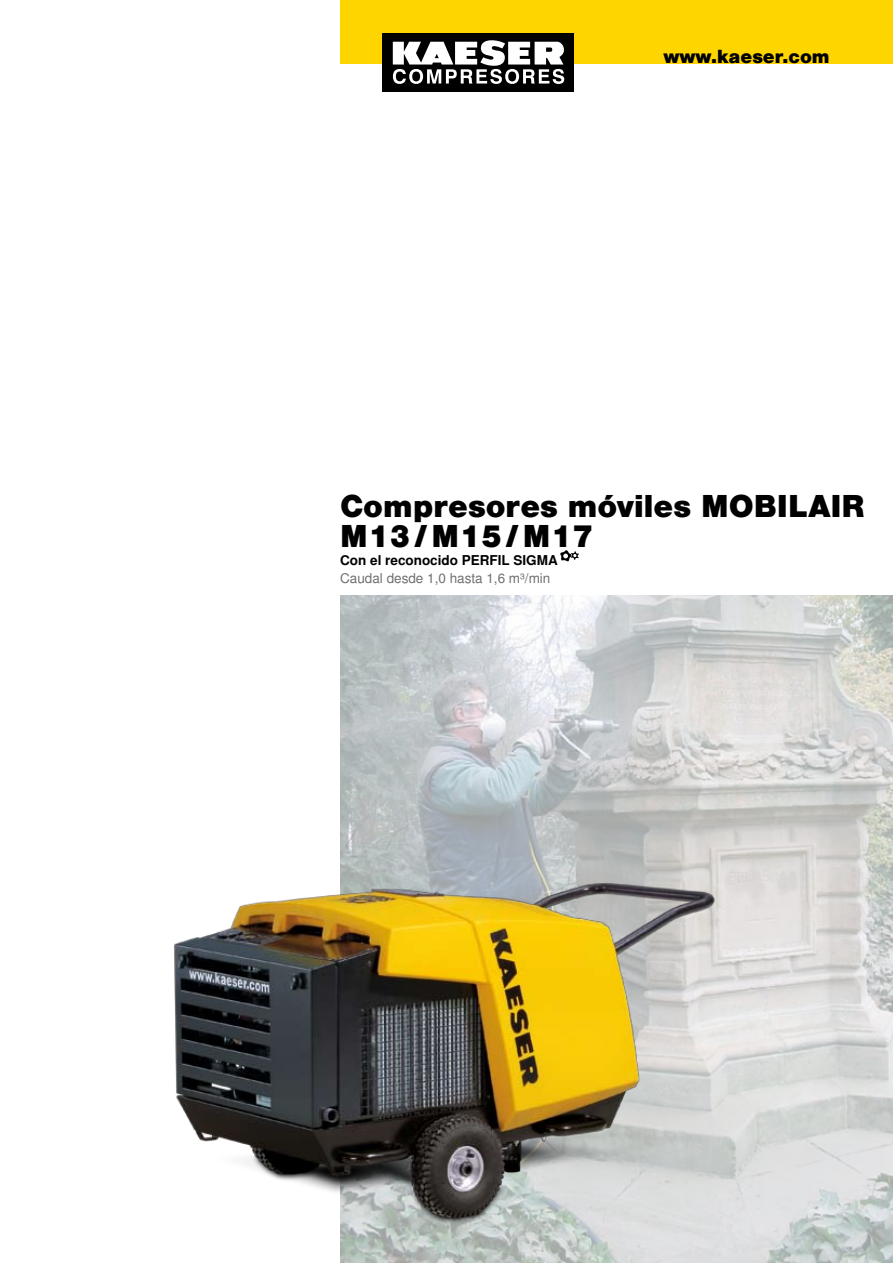
<style>
.page{position:relative;width:893px;height:1263px;background:#fff}
.page>*{position:absolute;margin:0;border:0;box-sizing:border-box;transform-origin:0 0}
.t1{font:900 30px/30px "Nimbus San L";color:#000}
.t2{font:900 18px "Nimbus San L";color:#000}
.t3{font:13.5px "Nimbus San L";color:#6f6f6f}
.t4{font:700 13.5px "Nimbus San L";color:#000}
</style>
<div class="page">
<img style="left:340px;top:595px;width:553px;height:668px">
<img style="left:174px;top:762px;width:609px;height:501px">
<svg style="left:560px;top:550px;width:19px;height:11px"></svg>
<div style="left:340px;top:0;width:553px;height:64px;background:#ffd500"></div>
<div style="left:383px;top:33px;width:191px;height:58px;background:#000"></div>
<svg style="left:393px;top:40px;width:171px;height:44px"></svg>
<p class="t2" style="left:663px;top:45px;width:168px">www.kaeser.com</p>
<p class="t1" style="left:340px;top:491px;width:526px">Compresores móviles MOBILAIR<br>M13/M15/M17</p>
<p class="t4" style="left:340px;top:552px;width:219px">Con el reconocido PERFIL SIGMA</p>
<p class="t3" style="left:340px;top:570px;width:212px">Caudal desde 1,0 hasta 1,6 m³/min</p>
</div>
